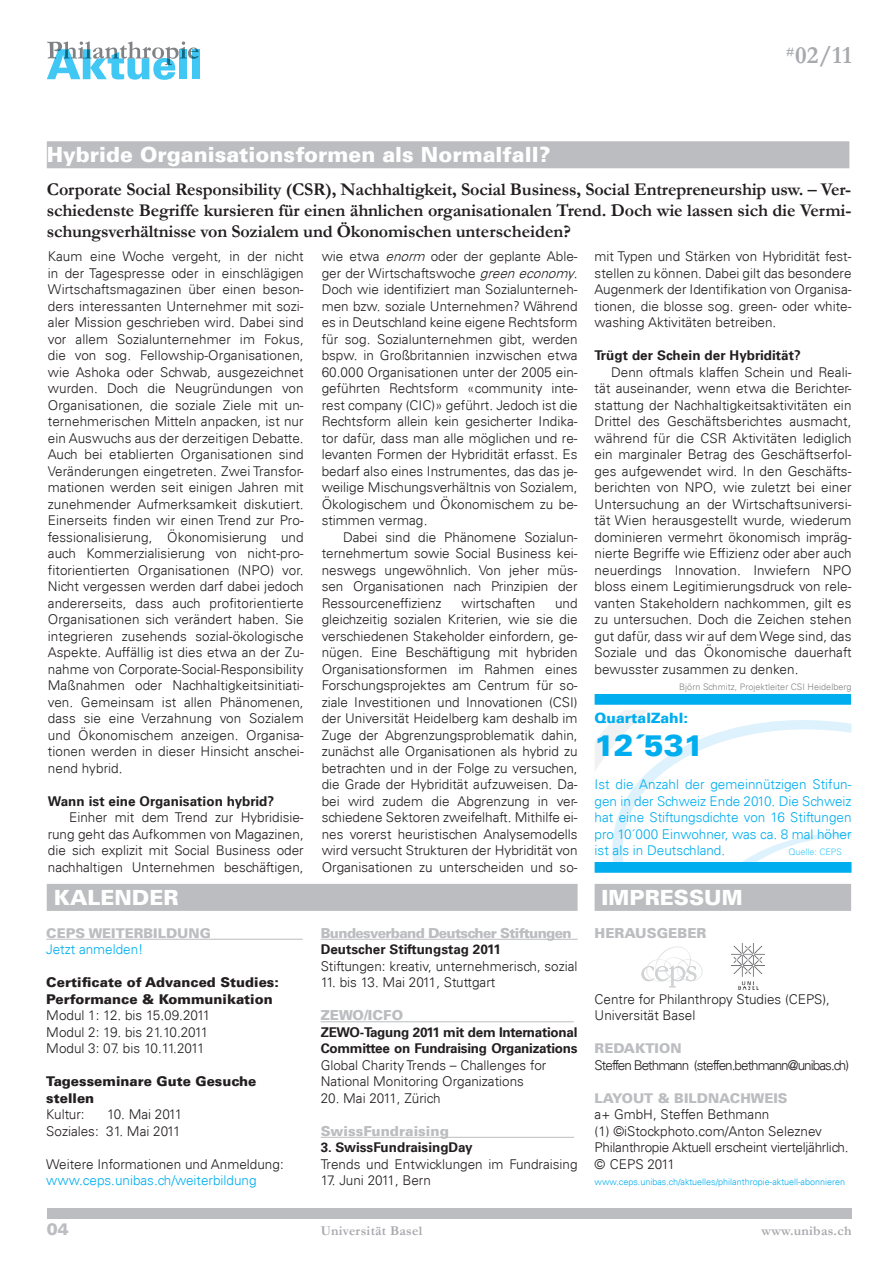
<style>
.page{position:relative;width:893px;height:1263px;background:#fff}
.page>*{position:absolute;margin:0;border:0;box-sizing:border-box;transform-origin:0 0}
.t1{font:900 30px "Univers LT";color:#00aeef}
.t2{font:700 24.9px "Garamond";color:#a8a9ad}
.t3{font:900 21px "Univers LT";color:#fff}
.t4{font:700 18px/20.7px "Garamond";letter-spacing:-.01em;color:#231f20;text-align:justify}
.t5{font:900 16.5px "Univers LT";color:#bcbdc0}
.t6{font:900 14.25px "Univers LT";color:#00aeef}
.t7{font:900 13.8px "Univers LT";color:#bcbdc0}
.t8{font:900 13.8px "Univers LT";letter-spacing:-.035em;color:#bcbdc0}
.t9{font:300 13.5px/16.5px "Univers 45";color:#231f20;text-align:justify}
.t10{font:300 13.5px/16.5px "Univers 45";color:#00aeef;text-align:justify}
.t11{font:300 13.5px/16.5px "Univers 45";letter-spacing:-.02em;color:#231f20}
.t12{font:900 13.5px/16.5px "Univers LT";color:#231f20}
.t13{font:700 13.5px/16.5px "Univers 65";letter-spacing:-.02em;color:#231f20}
.t14{font:700 13.5px "Univers 65";letter-spacing:.005em;color:#231f20}
.t15{font:700 13.5px "Univers 65";color:#231f20}
.t16{font:900 13.5px "Univers LT";color:#bcbdc0}
.t17{font:300 13.5px "Univers 45";letter-spacing:-.07em;color:#231f20}
.t18{font:700 13.5px "Garamond";letter-spacing:.02em;color:#a8a9ad}
.t19{font:300 9px "Univers 45";color:#00aeef}
.t20{font:300 9px "Univers 45";letter-spacing:.005em;color:#808285}
.t21{font:300 9px "Univers 45";color:#40c7f4}
.s1{font-style:italic}
</style>
<div class="page">
<svg style="left:595px;top:710px;width:256px;height:152px"></svg>
<div style="left:47px;top:1208px;width:804px;height:10px;background:#bcbdc0"></div>
<div style="left:192px;top:49px;width:8px;height:30px;background:#40c7f4"></div>
<svg style="left:47px;top:41px;width:152px;height:39px"></svg>
<div style="left:47px;top:884px;width:531px;height:27px;background:#bcbdc0"></div>
<hr style="left:46px;top:939px;width:257px;height:1px;background:#bcbdc0">
<svg style="left:641px;top:946px;width:61px;height:41px"></svg>
<img style="left:732px;top:944px;width:33px;height:45px">
<div style="left:47px;top:141px;width:802px;height:27px;background:#bcbdc0"></div>
<div style="left:595px;top:884px;width:256px;height:27px;background:#bcbdc0"></div>
<div style="left:595px;top:694px;width:256px;height:11px;background:#00aeef"></div>
<div style="left:595px;top:862px;width:256px;height:11px;background:#00aeef"></div>
<hr style="left:321px;top:939px;width:257px;height:1px;background:#bcbdc0">
<hr style="left:321px;top:1021px;width:253px;height:1px;background:#bcbdc0">
<hr style="left:321px;top:1137px;width:253px;height:1px;background:#bcbdc0">
<h2 class="t2" style="left:786px;top:38px;width:67px"><sup>#</sup>02/11</h2>
<h3 class="t3" style="left:47px;top:142px;width:505px">Hybride Organisationsformen als Normalfall?</h3>
<p class="t4" style="left:47px;top:179px;width:806px">Corporate Social Responsibility (CSR), Nachhaltigkeit, Social Business, Social Entrepreneurship usw. – Ver&shy;schiedenste Begriffe kursieren für einen ähnlichen organisationalen Trend. Doch wie lassen sich die Vermi&shy;schungsverhältnisse von Sozialem und Ökonomischen unterscheiden?</p>
<p class="t9" style="left:48px;top:248px;width:257px">Kaum eine Woche vergeht, in der nicht in der Tagespresse oder in einschlägigen Wirtschaftsmagazinen über einen beson&shy;ders interessanten Unternehmer mit sozi&shy;aler Mission geschrieben wird. Dabei sind vor allem Sozialunternehmer im Fokus, die von sog. Fellowship-Organisationen, wie Ashoka oder Schwab, ausgezeichnet wurden. Doch die Neugründungen von Organisationen, die soziale Ziele mit un&shy;ternehmerischen Mitteln anpacken, ist nur ein Auswuchs aus der derzeitigen Debatte.<br>Auch bei etablierten Organisationen sind Veränderungen eingetreten. Zwei Transfor&shy;mationen werden seit einigen Jahren mit zunehmender Aufmerksamkeit diskutiert.<br>Einerseits finden wir einen Trend zur Pro&shy;fessionalisierung, Ökonomisierung und auch Kommerzialisierung von nicht-pro&shy;fitorientierten Organisationen (NPO) vor.<br>Nicht vergessen werden darf dabei jedoch andererseits, dass auch profitorientierte Organisationen sich verändert haben. Sie integrieren zusehends sozial-ökologische Aspekte. Auffällig ist dies etwa an der Zu&shy;nahme von Corporate-Social-Responsibility Maßnahmen oder Nachhaltigkeitsinitiati&shy;ven. Gemeinsam ist allen Phänomenen, dass sie eine Verzahnung von Sozialem und Ökonomischem anzeigen. Organisa&shy;tionen werden in dieser Hinsicht anschei&shy;nend hybrid.</p>
<p class="t14" style="left:48px;top:793px;width:228px">Wann ist eine Organisation hybrid?</p>
<p class="t9" style="left:48px;top:809px;width:257px;text-indent:21px">Einher mit dem Trend zur Hybridisie&shy;rung geht das Aufkommen von Magazinen, die sich explizit mit Social Business oder nachhaltigen Unternehmen beschäftigen,</p>
<h3 class="t3" style="left:54px;top:884px;width:126px">KALENDER</h3>
<p class="t16" style="left:46px;top:924px;width:166px">CEPS WEITERBILDUNG</p>
<p class="t10" style="left:46px;top:941px;width:99px">Jetzt anmelden!</p>
<p class="t12" style="left:46px;top:974px;width:234px">Certificate of Advanced Studies:<br>Performance &amp; Kommunikation</p>
<p class="t9" style="left:46px;top:1007px;width:166px;text-align:left">Modul 1: 12. bis 15.09.2011<br>Modul 2: 19. bis 21.10.2011<br>Modul 3: 07. bis 10.11.2011</p>
<p class="t12" style="left:46px;top:1073px;width:212px">Tagesseminare Gute Gesuche stellen</p>
<p class="t9" style="left:46px;top:1106px;width:40px">Kultur:</p>
<p class="t9" style="left:46px;top:1106px;width:138px;text-align:right">10. Mai 2011<br>Soziales: 31. Mai 2011</p>
<p class="t9" style="left:46px;top:1156px;width:239px">Weitere Informationen und Anmeldung:</p>
<p class="t10" style="left:46px;top:1172px;width:212px">www.ceps.unibas.ch/weiterbildung</p>
<p class="t9" style="left:322px;top:248px;width:258px">wie etwa <span class="s1">enorm</span> oder der geplante Able&shy;ger der Wirtschaftswoche <span class="s1">greeneconomy</span>.<br>Doch wie identifiziert man Sozialunterneh&shy;men bzw. soziale Unternehmen? Während es in Deutschland keine eigene Rechtsform für sog. Sozialunternehmen gibt, werden bspw. in Großbritannien inzwischen etwa 60.000 Organisationen unter der 2005 ein&shy;geführten Rechtsform «community inte&shy;rest company (CIC)» geführt. Jedoch ist die Rechtsform allein kein gesicherter Indika&shy;tor dafür, dass man alle möglichen und re&shy;levanten Formen der Hybridität erfasst. Es bedarf also eines Instrumentes, das das je&shy;weilige Mischungsverhältnis von Sozialem, Ökologischem und Ökonomischem zu be&shy;stimmen vermag.</p>
<p class="t9" style="left:322px;top:529px;width:257px;text-indent:21px">Dabei sind die Phänomene Sozialun&shy;ternehmertum sowie Social Business kei&shy;neswegs ungewöhnlich. Von jeher müs&shy;sen Organisationen nach Prinzipien der Ressourceneffizienz</p>
<p class="t9" style="left:461px;top:595px;width:75px">wirtschaften</p>
<p class="t9" style="left:322px;top:595px;width:257px;text-indent:233px">und gleichzeitig sozialen Kriterien, wie sie die verschiedenen Stakeholder einfordern, ge&shy;nügen. Eine Beschäftigung mit hybriden Organisationsformen im Rahmen eines Forschungsprojektes am Centrum für so&shy;ziale Investitionen und Innovationen (CSI) der Universität Heidelberg kam deshalb im Zuge der Abgrenzungsproblematik dahin, zunächst alle Organisationen als hybrid zu betrachten und in der Folge zu versuchen, die Grade der Hybridität aufzuweisen. Da&shy;bei wird zudem die Abgrenzung in ver&shy;schiedene Sektoren zweifelhaft. Mithilfe ei&shy;nes vorerst heuristischen Analysemodells wird versucht Strukturen der Hybridität von Organisationen zu unterscheiden und so-</p>
<p class="t8" style="left:321px;top:924px;width:253px">Bundesverband Deutscher Stiftungen</p>
<p class="t15" style="left:321px;top:942px;width:182px">Deutscher Stiftungstag 2011</p>
<p class="t9" style="left:321px;top:958px;width:258px">Stiftungen: kreativ, unternehmerisch, sozial</p>
<p class="t9" style="left:321px;top:974px;width:176px">11. bis 13. Mai 2011, Stuttgart</p>
<p class="t7" style="left:321px;top:1007px;width:84px">ZEWO/ICFO</p>
<p class="t13" style="left:321px;top:1024px;width:258px">ZEWO-Tagung 2011 mit dem International<br>Committee on Fundraising Organizations</p>
<p class="t9" style="left:321px;top:1057px;width:227px">Global Charity Trends – Challenges for<br>National Monitoring Organizations</p>
<p class="t9" style="left:321px;top:1090px;width:121px">20. Mai 2011, Zürich</p>
<p class="t7" style="left:321px;top:1122px;width:130px">SwissFundraising</p>
<p class="t15" style="left:321px;top:1140px;width:154px">3. SwissFundraisingDay</p>
<p class="t9" style="left:321px;top:1156px;width:258px">Trends und Entwicklungen im Fundraising</p>
<p class="t9" style="left:321px;top:1172px;width:112px">17. Juni 2011, Bern</p>
<p class="t9" style="left:595px;top:248px;width:258px">mit Typen und Stärken von Hybridität fest&shy;stellen zu können. Dabei gilt das besondere Augenmerk der Identifikation von Organisa&shy;tionen, die blosse sog. green- oder white&shy;washing Aktivitäten betreiben.</p>
<p class="t14" style="left:595px;top:348px;width:208px">Trügt der Schein der Hybridität?</p>
<p class="t9" style="left:595px;top:364px;width:258px;text-indent:16px">Denn oftmals klaffen Schein und Reali&shy;tät auseinander, wenn etwa die Berichter&shy;stattung der Nachhaltigkeitsaktivitäten ein Drittel des Geschäftsberichtes ausmacht, während für die CSR Aktivitäten lediglich ein marginaler Betrag des Geschäftserfol&shy;ges aufgewendet wird. In den Geschäfts&shy;berichten von NPO, wie zuletzt bei einer Untersuchung an der Wirtschaftsuniversi&shy;tät Wien herausgestellt wurde, wiederum dominieren vermehrt ökonomisch impräg&shy;nierte Begriffe wie Effizienz oder aber auch neuerdings Innovation. Inwiefern NPO bloss einem Legitimierungsdruck von rele&shy;vanten Stakeholdern nachkommen, gilt es zu untersuchen. Doch die Zeichen stehen gut dafür, dass wir auf dem Wege sind, das Soziale und das Ökonomische dauerhaft bewusster zusammen zu denken.</p>
<p class="t20" style="left:679px;top:682px;width:174px">Björn Schmitz, Projektleiter CSI Heidelberg</p>
<p class="t6" style="left:595px;top:709px;width:95px">QuartalZahl:</p>
<h1 class="t1" style="left:595px;top:727px;width:111px">12´531</h1>
<p class="t10" style="left:595px;top:776px;width:258px">Ist die Anzahl der gemeinnützigen Stifun&shy;gen in der Schweiz Ende 2010. Die Schweiz hat eine Stiftungsdichte von 16 Stiftungen pro 10´000 Einwohner, was ca. 8 mal höher ist als in Deutschland.</p>
<p class="t21" style="left:788px;top:847px;width:55px">Quelle: CEPS</p>
<h3 class="t3" style="left:602px;top:884px;width:143px">IMPRESSUM</h3>
<p class="t7" style="left:595px;top:924px;width:113px">HERAUSGEBER</p>
<p class="t9" style="left:595px;top:991px;width:237px">Centre for Philanthropy Studies (CEPS),<br>Universität Basel</p>
<p class="t16" style="left:595px;top:1040px;width:88px">REDAKTION</p>
<p class="t17" style="left:595px;top:1057px;width:256px">Steffen Bethmann (steffen.bethmann@unibas.ch)</p>
<p class="t16" style="left:595px;top:1089px;width:195px">LAYOUT &amp; BILDNACHWEIS</p>
<p class="t11" style="left:595px;top:1106px;width:256px">a+ GmbH, Steffen Bethmann<br>(1) ©iStockphoto.com/Anton Seleznev<br>Philanthropie Aktuell erscheint vierteljährlich. © CEPS 2011</p>
<p class="t19" style="left:595px;top:1177px;width:252px">www.ceps.unibas.ch/aktuelles/philanthropie-aktuell-abonnieren</p>
<p class="t5" style="left:47px;top:1219px;width:24px">04</p>
<p class="t18" style="left:321px;top:1221px;width:103px">Universität Basel</p>
<p class="t18" style="left:761px;top:1221px;width:91px">www.unibas.ch</p>
</div>
